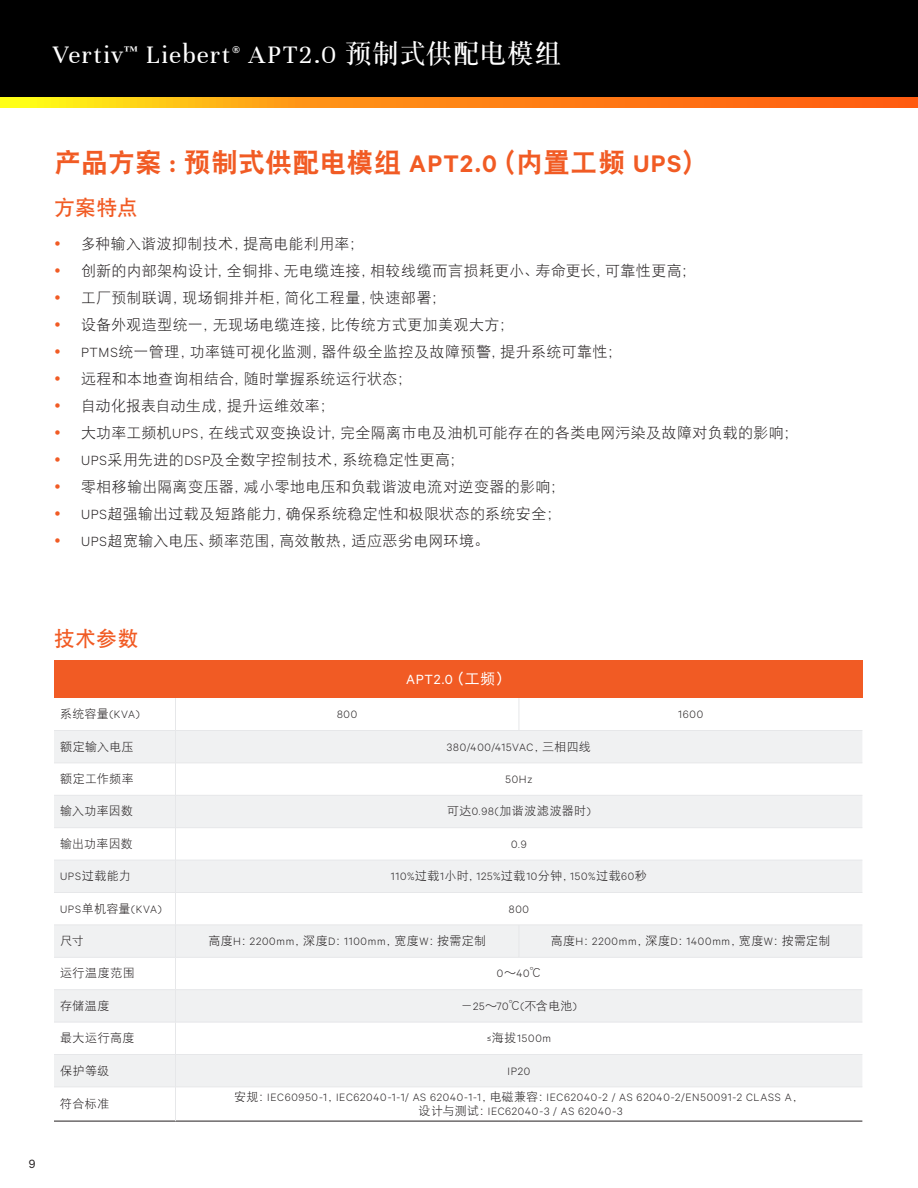
<style>
.page{position:relative;width:918px;height:1188px;background:#fff}
.page>*{position:absolute;margin:0;border:0;box-sizing:border-box;transform-origin:0 0}
.t1{font:27px "Unna";letter-spacing:.055em;color:#fff}
.t2{font:27px "DF Hei GB W9";letter-spacing:.005em;color:#f15b24}
.t3{font:21px "DF Hei GB W7";letter-spacing:.01em;color:#f15b24}
.t4{font:15px "DF Hei GB W3";letter-spacing:.025em;color:#231f20}
.t5{font:15px "Calibre";color:#fff}
.t6{font:13.5px "Calibre";color:#231f20}
.t7{font:300 12px "Calibre";letter-spacing:.06em;color:#231f20}
.t8{font:12px "DF Hei GB W3";letter-spacing:.03em;color:#231f20}
.s1{font-family:"DF Song GB W7"}
.s2{font-family:"Calibre";font-weight:600}
.s3{font-family:"Calibre";font-weight:300}
.s4{font-family:"DF Hei GB W5"}
.s5{font-family:"DF Hei GB W3";font-weight:400}
</style>
<div class="page">
<div style="left:0;top:0;width:918px;height:108px;background:#000"></div>
<svg style="left:0;top:98px;width:918px;height:10px;background:#ff9314"></svg>
<div style="left:54px;top:660px;width:808px;height:38px;background:#f15b24"></div>
<svg style="left:54px;top:731px;width:808px;height:356px;fill:#f0f1f2"></svg>
<hr style="left:54px;top:1121px;width:122px;height:1px;background:#231f20">
<hr style="left:176px;top:1121px;width:343px;height:1px;background:#231f20">
<hr style="left:519px;top:1121px;width:343px;height:1px;background:#231f20">
<hr style="left:175px;top:698px;width:1px;height:32px;background:#e6e7e9">
<hr style="left:519px;top:698px;width:1px;height:32px;background:#e6e7e9">
<hr style="left:54px;top:730px;width:122px;height:1px;background:#e6e7e9">
<hr style="left:176px;top:730px;width:343px;height:1px;background:#e6e7e9">
<hr style="left:175px;top:731px;width:1px;height:32px;background:#e6e7e9">
<hr style="left:519px;top:730px;width:343px;height:1px;background:#e6e7e9">
<hr style="left:54px;top:763px;width:122px;height:1px;background:#e6e7e9">
<hr style="left:176px;top:763px;width:343px;height:1px;background:#e6e7e9">
<hr style="left:175px;top:763px;width:1px;height:32px;background:#e6e7e9">
<hr style="left:519px;top:763px;width:343px;height:1px;background:#e6e7e9">
<hr style="left:54px;top:795px;width:122px;height:1px;background:#e6e7e9">
<hr style="left:176px;top:795px;width:343px;height:1px;background:#e6e7e9">
<hr style="left:175px;top:795px;width:1px;height:33px;background:#e6e7e9">
<hr style="left:519px;top:795px;width:343px;height:1px;background:#e6e7e9">
<hr style="left:54px;top:827px;width:122px;height:1px;background:#e6e7e9">
<hr style="left:176px;top:827px;width:343px;height:1px;background:#e6e7e9">
<hr style="left:175px;top:828px;width:1px;height:32px;background:#e6e7e9">
<hr style="left:519px;top:827px;width:343px;height:1px;background:#e6e7e9">
<hr style="left:54px;top:860px;width:122px;height:1px;background:#e6e7e9">
<hr style="left:176px;top:860px;width:343px;height:1px;background:#e6e7e9">
<hr style="left:175px;top:860px;width:1px;height:32px;background:#e6e7e9">
<hr style="left:519px;top:860px;width:343px;height:1px;background:#e6e7e9">
<hr style="left:54px;top:892px;width:122px;height:1px;background:#e6e7e9">
<hr style="left:176px;top:892px;width:343px;height:1px;background:#e6e7e9">
<hr style="left:175px;top:893px;width:1px;height:32px;background:#e6e7e9">
<hr style="left:519px;top:892px;width:343px;height:1px;background:#e6e7e9">
<hr style="left:54px;top:925px;width:122px;height:1px;background:#e6e7e9">
<hr style="left:176px;top:925px;width:343px;height:1px;background:#e6e7e9">
<hr style="left:175px;top:925px;width:1px;height:32px;background:#e6e7e9">
<hr style="left:519px;top:925px;width:343px;height:1px;background:#e6e7e9">
<hr style="left:519px;top:925px;width:1px;height:32px;background:#e6e7e9">
<hr style="left:54px;top:957px;width:122px;height:1px;background:#e6e7e9">
<hr style="left:176px;top:957px;width:343px;height:1px;background:#e6e7e9">
<hr style="left:175px;top:957px;width:1px;height:33px;background:#e6e7e9">
<hr style="left:519px;top:957px;width:343px;height:1px;background:#e6e7e9">
<hr style="left:54px;top:989px;width:122px;height:1px;background:#e6e7e9">
<hr style="left:176px;top:989px;width:343px;height:1px;background:#e6e7e9">
<hr style="left:175px;top:990px;width:1px;height:32px;background:#e6e7e9">
<hr style="left:519px;top:989px;width:343px;height:1px;background:#e6e7e9">
<hr style="left:54px;top:1022px;width:122px;height:1px;background:#e6e7e9">
<hr style="left:176px;top:1022px;width:343px;height:1px;background:#e6e7e9">
<hr style="left:175px;top:1022px;width:1px;height:32px;background:#e6e7e9">
<hr style="left:519px;top:1022px;width:343px;height:1px;background:#e6e7e9">
<hr style="left:54px;top:1054px;width:122px;height:1px;background:#e6e7e9">
<hr style="left:176px;top:1054px;width:343px;height:1px;background:#e6e7e9">
<hr style="left:175px;top:1055px;width:1px;height:32px;background:#e6e7e9">
<hr style="left:519px;top:1054px;width:343px;height:1px;background:#e6e7e9">
<hr style="left:54px;top:1087px;width:122px;height:1px;background:#e6e7e9">
<hr style="left:176px;top:1087px;width:343px;height:1px;background:#e6e7e9">
<hr style="left:175px;top:1087px;width:1px;height:34px;background:#e6e7e9">
<hr style="left:519px;top:1087px;width:343px;height:1px;background:#e6e7e9">
<h1 class="t1" style="left:53px;top:40px;width:510px">Vertiv<sup>™</sup> Liebert<sup>®</sup> APT2.0 <span class="s1">预制式供配电模组</span></h1>
<p class="t2" style="left:54px;top:148px;width:655px">产品方案 <span class="s2">:</span> 预制式供配电模组 <span class="s2">APT2.0</span>（内置工频 <span class="s2">UPS</span>）</p>
<p class="t3" style="left:54px;top:196px;width:85px">方案特点</p>
<p class="t4" style="left:81px;top:235px;width:284px">多种输入谐波抑制技术，提高电能利用率；</p>
<p class="t4" style="left:81px;top:262px;width:616px">创新的内部架构设计，全铜排、无电缆连接，相较线缆而言损耗更小、寿命更长，可靠性更高；</p>
<p class="t4" style="left:81px;top:289px;width:366px">工厂预制联调，现场铜排并柜，简化工程量，快速部署；</p>
<p class="t4" style="left:81px;top:316px;width:434px">设备外观造型统一，无现场电缆连接，比传统方式更加美观大方；</p>
<p class="t4" style="left:81px;top:343px;width:542px"><span class="s3">PTMS</span>统一管理，功率链可视化监测，器件级全监控及故障预警，提升系统可靠性；</p>
<p class="t4" style="left:81px;top:370px;width:332px">远程和本地查询相结合，随时掌握系统运行状态；</p>
<p class="t4" style="left:81px;top:397px;width:255px">自动化报表自动生成，提升运维效率；</p>
<p class="t4" style="left:81px;top:424px;width:719px">大功率工频机<span class="s3">UPS</span>，在线式双变换设计，完全隔离市电及油机可能存在的各类电网污染及故障对负载的影响；</p>
<p class="t4" style="left:81px;top:451px;width:385px"><span class="s3">UPS</span>采用先进的<span class="s3">DSP</span>及全数字控制技术，系统稳定性更高；</p>
<p class="t4" style="left:81px;top:478px;width:485px">零相移输出隔离变压器，减小零地电压和负载谐波电流对逆变器的影响；</p>
<p class="t4" style="left:81px;top:505px;width:482px"><span class="s3">UPS</span>超强输出过载及短路能力，确保系统稳定性和极限状态的系统安全；</p>
<p class="t4" style="left:81px;top:532px;width:410px"><span class="s3">UPS</span>超宽输入电压、频率范围，高效散热，适应恶劣电网环境。</p>
<p class="t6" style="left:29px;top:1156px;width:8px">9</p>
<p class="t3" style="left:54px;top:627px;width:86px">技术参数</p>
<p class="t5" style="left:406px;top:671px;width:106px">APT2.0<span class="s4">（工频）</span></p>
<p class="t7" style="left:60px;top:707px;width:81px"><span class="s5">系统容量</span>(KVA)</p>
<p class="t7" style="left:337px;top:707px;width:22px">800</p>
<p class="t7" style="left:678px;top:707px;width:27px">1600</p>
<p class="t8" style="left:60px;top:740px;width:75px">额定输入电压</p>
<p class="t7" style="left:447px;top:740px;width:145px">380/400/415VAC<span class="s5">，三相四线</span></p>
<p class="t8" style="left:60px;top:772px;width:75px">额定工作频率</p>
<p class="t7" style="left:506px;top:772px;width:28px">50Hz</p>
<p class="t8" style="left:60px;top:805px;width:75px">输入功率因数</p>
<p class="t8" style="left:447px;top:805px;width:145px">可达<span class="s3">0.98(</span>加谐波滤波器时<span class="s3">)</span></p>
<p class="t8" style="left:60px;top:837px;width:74px">输出功率因数</p>
<p class="t7" style="left:511px;top:837px;width:17px">0.9</p>
<p class="t8" style="left:60px;top:869px;width:72px"><span class="s3">UPS</span>过载能力</p>
<p class="t7" style="left:391px;top:869px;width:258px">110%<span class="s5">过载</span>1<span class="s5">小时，</span>125%<span class="s5">过载</span>10<span class="s5">分钟，</span>150%<span class="s5">过载</span>60<span class="s5">秒</span></p>
<p class="t7" style="left:60px;top:902px;width:103px">UPS<span class="s5">单机容量</span>(KVA)</p>
<p class="t7" style="left:509px;top:902px;width:22px">800</p>
<p class="t8" style="left:60px;top:934px;width:25px">尺寸</p>
<p class="t8" style="left:208px;top:934px;width:279px">高度<span class="s3">H</span>：<span class="s3">2200mm</span>，深度<span class="s3">D</span>：<span class="s3">1100mm</span>，宽度<span class="s3">W</span>：按需定制</p>
<p class="t8" style="left:551px;top:934px;width:281px">高度<span class="s3">H</span>：<span class="s3">2200mm</span>，深度<span class="s3">D</span>：<span class="s3">1400mm</span>，宽度<span class="s3">W</span>：按需定制</p>
<p class="t8" style="left:60px;top:967px;width:76px">运行温度范围</p>
<p class="t7" style="left:497px;top:967px;width:46px">0<span class="s5">～</span>40<span class="s5">℃</span></p>
<p class="t8" style="left:60px;top:999px;width:51px">存储温度</p>
<p class="t8" style="left:461px;top:999px;width:117px">－<span class="s3">25</span>～<span class="s3">70</span>℃<span class="s3">(</span>不含电池<span class="s3">)</span></p>
<p class="t8" style="left:60px;top:1031px;width:76px">最大运行高度</p>
<p class="t7" style="left:487px;top:1031px;width:66px">≤<span class="s5">海拔</span>1500m</p>
<p class="t8" style="left:60px;top:1064px;width:51px">保护等级</p>
<p class="t7" style="left:508px;top:1064px;width:24px">IP20</p>
<p class="t8" style="left:60px;top:1097px;width:51px">符合标准</p>
<p class="t7" style="left:234px;top:1090px;width:571px"><span class="s5">安规：</span>IEC60950-1<span class="s5">，</span>IEC62040-1-1/ AS 62040-1-1<span class="s5">，电磁兼容：</span>IEC62040-2 / AS 62040-2/EN50091-2 CLASS A<span class="s5">，</span></p>
<p class="t7" style="left:419px;top:1104px;width:205px"><span class="s5">设计与测试：</span>IEC62040-3 / AS 62040-3</p>
</div>
